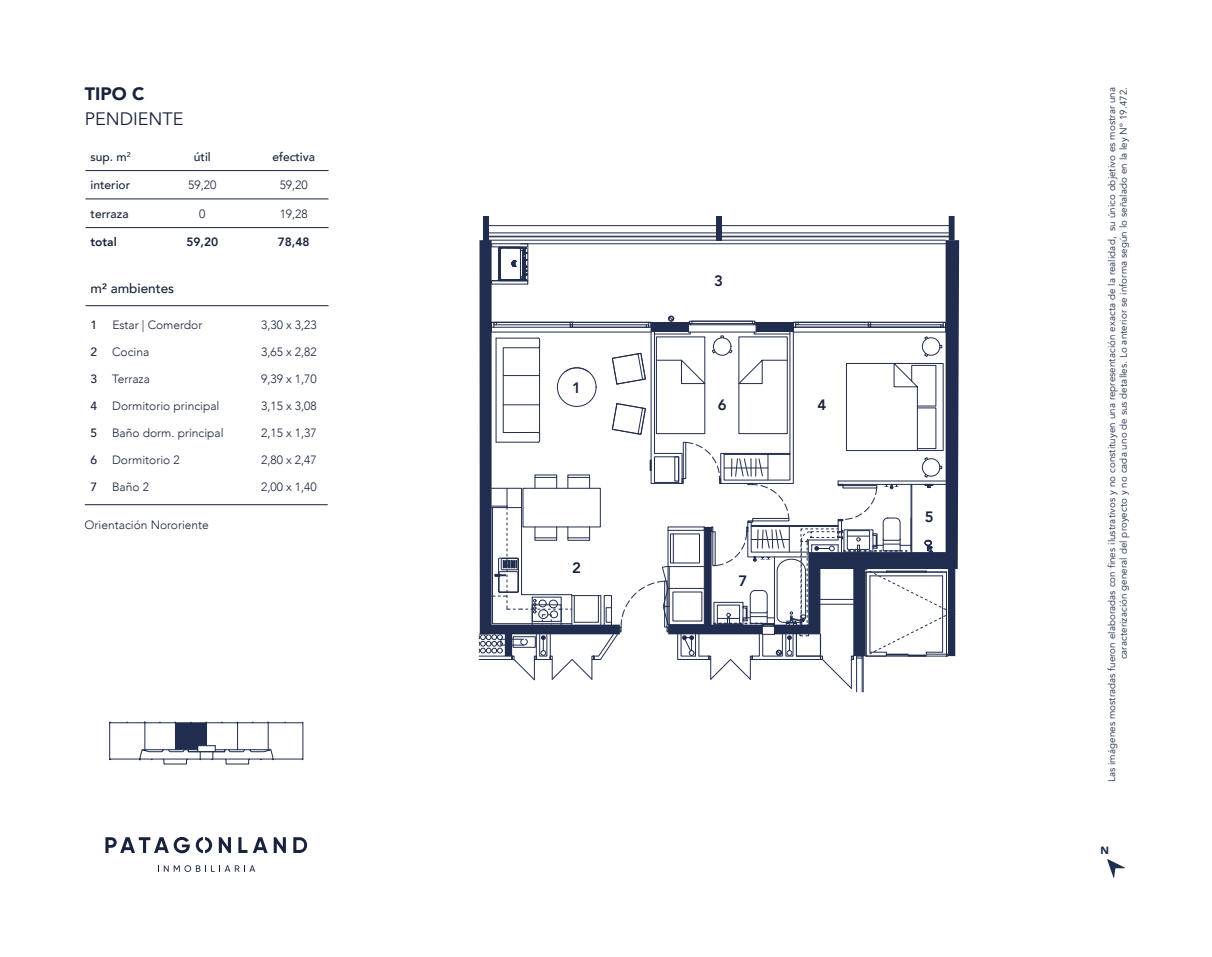
<style>
.page{position:relative;width:1212px;height:957px;background:#fff}
.page>*{position:absolute;margin:0;border:0;box-sizing:border-box;transform-origin:0 0}
.t1{font:18px "Avenir";color:#18233b}
.t2{font:900 18px "Avenir";color:#18233b}
.t3{font:800 15px "Avenir";color:#18233b}
.t4{font:500 13.5px "Avenir";color:#18233b}
.t5{font:300 12px "Avenir";color:#18233b}
.t6{font:500 12px "Avenir";color:#18233b}
.t7{font:800 12px "Avenir";color:#18233b}
.t8{font:900 10.5px "Avenir";color:#212d4e}
.t9{font:9.75px/11.7px "Avenir";letter-spacing:.01em;color:#212d4e;text-align:right}
.s1{font-weight:500}
</style>
<div class="page">
<svg style="left:105px;top:837px;width:85px;height:16px"></svg>
<svg style="left:219px;top:837px;width:12px;height:16px"></svg>
<svg style="left:238px;top:837px;width:9px;height:16px"></svg>
<svg style="left:253px;top:837px;width:15px;height:16px"></svg>
<svg style="left:274px;top:837px;width:12px;height:16px"></svg>
<svg style="left:293px;top:837px;width:14px;height:16px"></svg>
<svg style="left:196px;top:837px;width:16px;height:16px"></svg>
<svg style="left:158px;top:865px;width:97px;height:7px"></svg>
<hr style="left:86px;top:305px;width:242px;height:1px;background:#18233b">
<hr style="left:85px;top:227px;width:243px;height:1px;background:#18233b">
<hr style="left:85px;top:199px;width:243px;height:1px;background:#18233b">
<hr style="left:85px;top:170px;width:243px;height:1px;background:#18233b">
<svg style="left:1107px;top:859px;width:18px;height:18px"></svg>
<hr style="left:85px;top:504px;width:243px;height:1px;background:#18233b">
<hr style="left:721px;top:225px;width:228px;height:1px;background:#212d4e">
<hr style="left:520px;top:243px;width:425px;height:1px;background:#212d4e">
<hr style="left:488px;top:225px;width:228px;height:1px;background:#212d4e">
<hr style="left:488px;top:240px;width:228px;height:1px;background:#212d4e">
<hr style="left:488px;top:236px;width:228px;height:1px;background:#212d4e">
<hr style="left:488px;top:232px;width:228px;height:1px;background:#212d4e">
<hr style="left:721px;top:240px;width:224px;height:1px;background:#212d4e">
<hr style="left:721px;top:236px;width:228px;height:1px;background:#212d4e">
<hr style="left:721px;top:232px;width:228px;height:1px;background:#212d4e">
<div style="left:483px;top:216px;width:5px;height:24px;background:#212d4e"></div>
<div style="left:716px;top:216px;width:5px;height:24px;background:#212d4e"></div>
<svg style="left:949px;top:216px;width:5px;height:24px"></svg>
<svg style="left:479px;top:240px;width:141px;height:76px"></svg>
<svg style="left:774px;top:240px;width:185px;height:416px"></svg>
<svg style="left:478px;top:316px;width:477px;height:376px"></svg>
<svg style="left:109px;top:722px;width:194px;height:42px"></svg>
<h1 class="t2" style="left:85px;top:83px;width:61px">TIPO C</h1>
<h1 class="t1" style="left:85px;top:111px;width:100px">PENDIENTE</h1>
<p class="t6" style="left:91px;top:151px;width:42px">sup. m<sup>2</sup></p>
<p class="t6" style="left:91px;top:180px;width:41px">interior</p>
<p class="t6" style="left:91px;top:208px;width:40px">terraza</p>
<p class="t7" style="left:91px;top:237px;width:28px">total</p>
<p class="t6" style="left:194px;top:151px;width:18px">útil</p>
<p class="t5" style="left:188px;top:180px;width:30px">59,20</p>
<p class="t5" style="left:199px;top:209px;width:8px">0</p>
<p class="t7" style="left:186px;top:237px;width:33px">59,20</p>
<h3 class="t4" style="left:91px;top:282px;width:85px">m² ambientes</h3>
<p class="t6" style="left:91px;top:319px;width:8px">1</p>
<p class="t5" style="left:112px;top:319px;width:92px">Estar | Comerdor</p>
<p class="t5" style="left:91px;top:346px;width:60px"><span class="s1">2</span> Cocina</p>
<p class="t5" style="left:91px;top:373px;width:61px"><span class="s1">3</span> Terraza</p>
<p class="t5" style="left:91px;top:400px;width:130px"><span class="s1">4</span> Dormitorio principal</p>
<p class="t5" style="left:91px;top:427px;width:135px"><span class="s1">5</span> Baño dorm. principal</p>
<p class="t5" style="left:91px;top:454px;width:91px"><span class="s1">6</span> Dormitorio 2</p>
<p class="t5" style="left:91px;top:481px;width:60px"><span class="s1">7</span> Baño 2</p>
<p class="t5" style="left:85px;top:519px;width:126px">Orientación Nororiente</p>
<p class="t6" style="left:272px;top:151px;width:44px">efectiva</p>
<p class="t5" style="left:280px;top:180px;width:30px">59,20</p>
<p class="t5" style="left:280px;top:209px;width:30px">19,28</p>
<p class="t7" style="left:278px;top:237px;width:33px">78,48</p>
<p class="t5" style="left:261px;top:320px;width:57px">3,30 x 3,23</p>
<p class="t5" style="left:261px;top:347px;width:57px">3,65 x 2,82</p>
<p class="t5" style="left:261px;top:374px;width:57px">9,39 x 1,70</p>
<p class="t5" style="left:261px;top:401px;width:57px">3,15 x 3,08</p>
<p class="t5" style="left:261px;top:428px;width:57px">2,15 x 1,37</p>
<p class="t5" style="left:261px;top:455px;width:57px">2,80 x 2,47</p>
<p class="t5" style="left:261px;top:482px;width:57px">2,00 x 1,40</p>
<h2 class="t3" style="left:572px;top:382px;width:10px">1</h2>
<h2 class="t3" style="left:572px;top:561px;width:10px">2</h2>
<h2 class="t3" style="left:714px;top:275px;width:10px">3</h2>
<h2 class="t3" style="left:718px;top:399px;width:10px">6</h2>
<h2 class="t3" style="left:817px;top:399px;width:10px">4</h2>
<h2 class="t3" style="left:738px;top:574px;width:10px">7</h2>
<h2 class="t3" style="left:925px;top:511px;width:10px">5</h2>
<p class="t9" style="left:1107px;top:782px;width:696px;rotate:-90deg">Las imágenes mostradas fueron elaboradas con fines ilustrativos y no constituyen una representación exacta de la realidad, su único objetivo es mostrar una caracterización general del proyecto y no cada uno de sus detalles. Lo anterior se informa según lo señalado en la ley Nº 19.472.</p>
<p class="t8" style="left:1100px;top:844px;width:10px">N</p>
</div>
